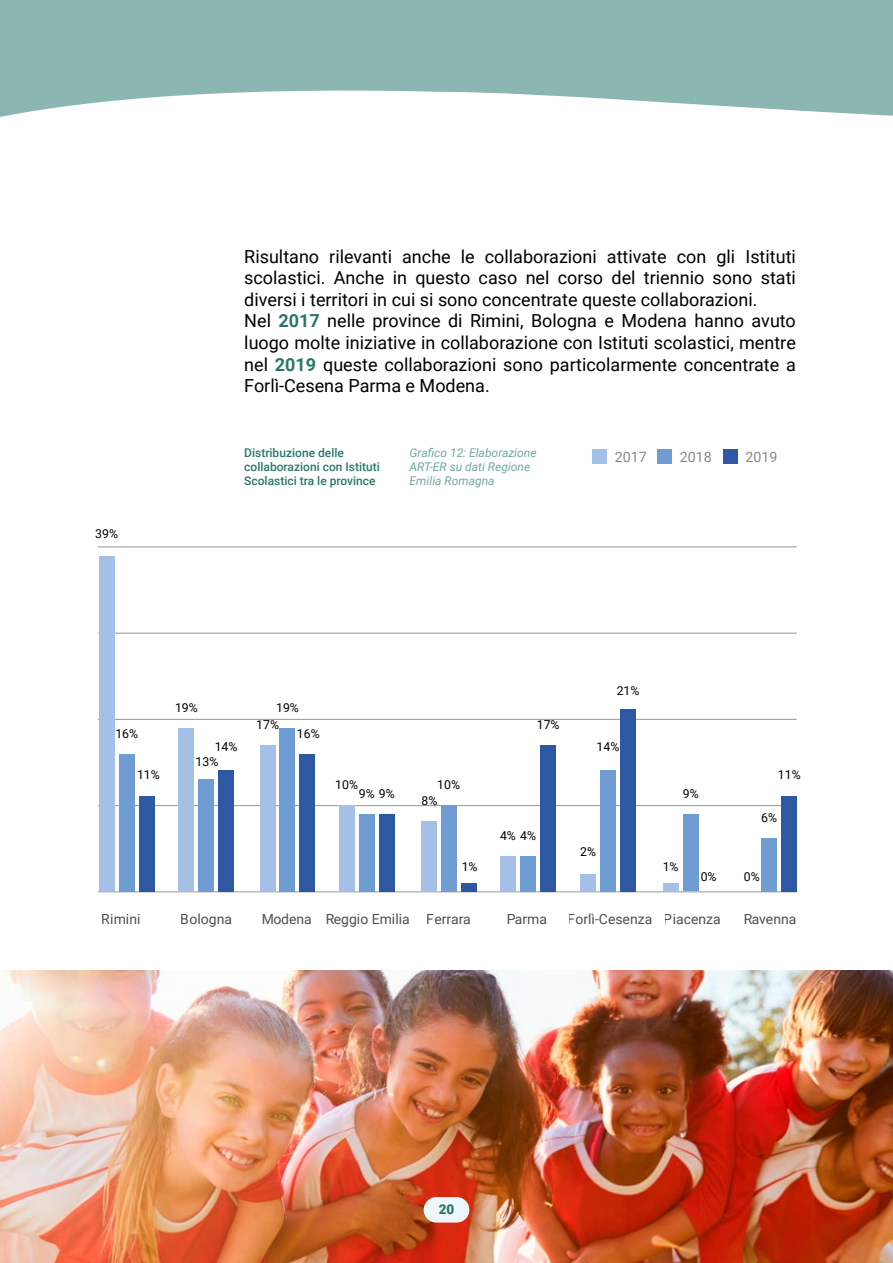
<style>
.page{position:relative;width:893px;height:1263px;background:#fff}
.page>*{position:absolute;margin:0;border:0;box-sizing:border-box;transform-origin:0 0}
.t1{font:18px/21.6px "Roboto";color:#000}
.t2{font:14.25px "Roboto";color:#878787}
.t3{font:13.95px "Roboto";color:#000}
.t4{font:900 13.5px "Roboto";color:#29776b}
.t5{font:12.3px "Roboto";color:#000}
.t6{font:500 12px/14.4px "Roboto";color:#29776b}
.t7{font:italic 12px/14.4px "Roboto";color:#72a7a0}
.s1{font-weight:700;color:#29776b}
</style>
<div class="page">
<svg style="left:0;top:0;width:893px;height:117px;fill:#8bb6b1"></svg>
<hr style="left:98px;top:891px;width:699px;height:1px;background:#9d9d9c">
<hr style="left:98px;top:805px;width:699px;height:1px;background:#9d9d9c">
<hr style="left:98px;top:719px;width:699px;height:1px;background:#9d9d9c">
<hr style="left:98px;top:633px;width:699px;height:1px;background:#9d9d9c">
<hr style="left:98px;top:546px;width:699px;height:1px;background:#9d9d9c">
<div style="left:260px;top:745px;width:15px;height:147px;background:#a4c0e6"></div>
<div style="left:99px;top:557px;width:15px;height:335px;background:#a4c0e6"></div>
<div style="left:119px;top:755px;width:16px;height:137px;background:#6f9cd3"></div>
<div style="left:139px;top:796px;width:16px;height:96px;background:#2e57a4"></div>
<div style="left:178px;top:728px;width:16px;height:164px;background:#a4c0e6"></div>
<div style="left:198px;top:780px;width:16px;height:112px;background:#6f9cd3"></div>
<div style="left:218px;top:770px;width:16px;height:122px;background:#2e57a4"></div>
<div style="left:280px;top:728px;width:15px;height:164px;background:#6f9cd3"></div>
<div style="left:300px;top:755px;width:15px;height:137px;background:#2e57a4"></div>
<div style="left:339px;top:806px;width:15px;height:86px;background:#a4c0e6"></div>
<div style="left:359px;top:814px;width:15px;height:78px;background:#6f9cd3"></div>
<div style="left:379px;top:814px;width:16px;height:78px;background:#2e57a4"></div>
<div style="left:421px;top:821px;width:15px;height:71px;background:#a4c0e6"></div>
<div style="left:441px;top:806px;width:15px;height:86px;background:#6f9cd3"></div>
<div style="left:461px;top:883px;width:15px;height:9px;background:#2e57a4"></div>
<div style="left:500px;top:856px;width:16px;height:36px;background:#a4c0e6"></div>
<div style="left:520px;top:856px;width:16px;height:36px;background:#6f9cd3"></div>
<div style="left:540px;top:745px;width:16px;height:147px;background:#2e57a4"></div>
<div style="left:580px;top:874px;width:16px;height:18px;background:#a4c0e6"></div>
<div style="left:600px;top:770px;width:16px;height:122px;background:#6f9cd3"></div>
<div style="left:620px;top:710px;width:16px;height:182px;background:#2e57a4"></div>
<div style="left:663px;top:883px;width:15px;height:8px;background:#a4c0e6"></div>
<div style="left:683px;top:814px;width:15px;height:77px;background:#6f9cd3"></div>
<div style="left:761px;top:839px;width:16px;height:53px;background:#6f9cd3"></div>
<div style="left:781px;top:796px;width:16px;height:96px;background:#2e57a4"></div>
<div style="left:593px;top:450px;width:14px;height:14px;background:#a4c0e6"></div>
<div style="left:658px;top:450px;width:14px;height:14px;background:#6f9cd3"></div>
<div style="left:723px;top:450px;width:14px;height:14px;background:#2e57a4"></div>
<img style="left:0;top:971px;width:893px;height:292px">
<div style="left:424px;top:1197px;width:45px;height:25px;background:#edf7f9;border-radius:13px"></div>
<p class="t1" style="left:244px;top:245px;width:553px">Risultano rilevanti anche le collaborazioni attivate con gli Istituti scolastici. Anche in questo caso nel corso del triennio sono stati diversi i territori in cui si sono concentrate queste collaborazioni.<br>Nel <span class="s1">2017</span> nelle province di Rimini, Bologna e Modena hanno avuto luogo molte iniziative in collaborazione con Istituti scolastici, mentre nel <span class="s1">2019</span> queste collaborazioni sono particolarmente concentrate a Forlì-Cesena Parma e Modena.</p>
<p class="t5" style="left:95px;top:524px;width:24px">39%</p>
<p class="t6" style="left:244px;top:445px;width:137px">Distribuzione delle collaborazioni con Istituti<br>Scolastici tra le province</p>
<p class="t7" style="left:410px;top:445px;width:128px">Grafico 12: Elaborazione<br>ART-ER su dati Regione<br>Emilia Romagna</p>
<p class="t2" style="left:615px;top:447px;width:33px">2017</p>
<p class="t2" style="left:680px;top:447px;width:33px">2018</p>
<p class="t2" style="left:745px;top:447px;width:33px">2019</p>
<p class="t5" style="left:175px;top:699px;width:24px">19%</p>
<p class="t5" style="left:276px;top:699px;width:24px">19%</p>
<p class="t5" style="left:256px;top:716px;width:24px">17%</p>
<p class="t5" style="left:537px;top:716px;width:24px">17%</p>
<p class="t5" style="left:115px;top:725px;width:24px">16%</p>
<p class="t5" style="left:297px;top:725px;width:24px">16%</p>
<p class="t5" style="left:617px;top:682px;width:24px">21%</p>
<p class="t5" style="left:215px;top:738px;width:24px">14%</p>
<p class="t5" style="left:597px;top:738px;width:24px">14%</p>
<p class="t5" style="left:196px;top:753px;width:24px">13%</p>
<p class="t5" style="left:137px;top:766px;width:24px">11%</p>
<p class="t5" style="left:778px;top:766px;width:24px">11%</p>
<p class="t5" style="left:335px;top:776px;width:24px">10%</p>
<p class="t5" style="left:437px;top:776px;width:24px">10%</p>
<p class="t5" style="left:359px;top:785px;width:37px">9% 9%</p>
<p class="t5" style="left:683px;top:785px;width:17px">9%</p>
<p class="t5" style="left:421px;top:792px;width:17px">8%</p>
<p class="t5" style="left:761px;top:809px;width:17px">6%</p>
<p class="t5" style="left:500px;top:827px;width:37px">4% 4%</p>
<p class="t5" style="left:580px;top:843px;width:17px">2%</p>
<p class="t5" style="left:462px;top:858px;width:17px">1%</p>
<p class="t5" style="left:663px;top:858px;width:17px">1%</p>
<p class="t5" style="left:701px;top:868px;width:17px">0%</p>
<p class="t5" style="left:744px;top:868px;width:17px">0%</p>
<p class="t3" style="left:102px;top:909px;width:40px">Rimini</p>
<p class="t3" style="left:181px;top:909px;width:53px">Bologna</p>
<p class="t3" style="left:261px;top:909px;width:211px">Modena Reggio Emilia Ferrara</p>
<p class="t3" style="left:506px;top:909px;width:42px">Parma</p>
<p class="t3" style="left:568px;top:909px;width:154px">Forlì-Cesenza Piacenza</p>
<p class="t3" style="left:743px;top:909px;width:55px">Ravenna</p>
<p class="t4" style="left:439px;top:1199px;width:17px">20</p>
</div>
